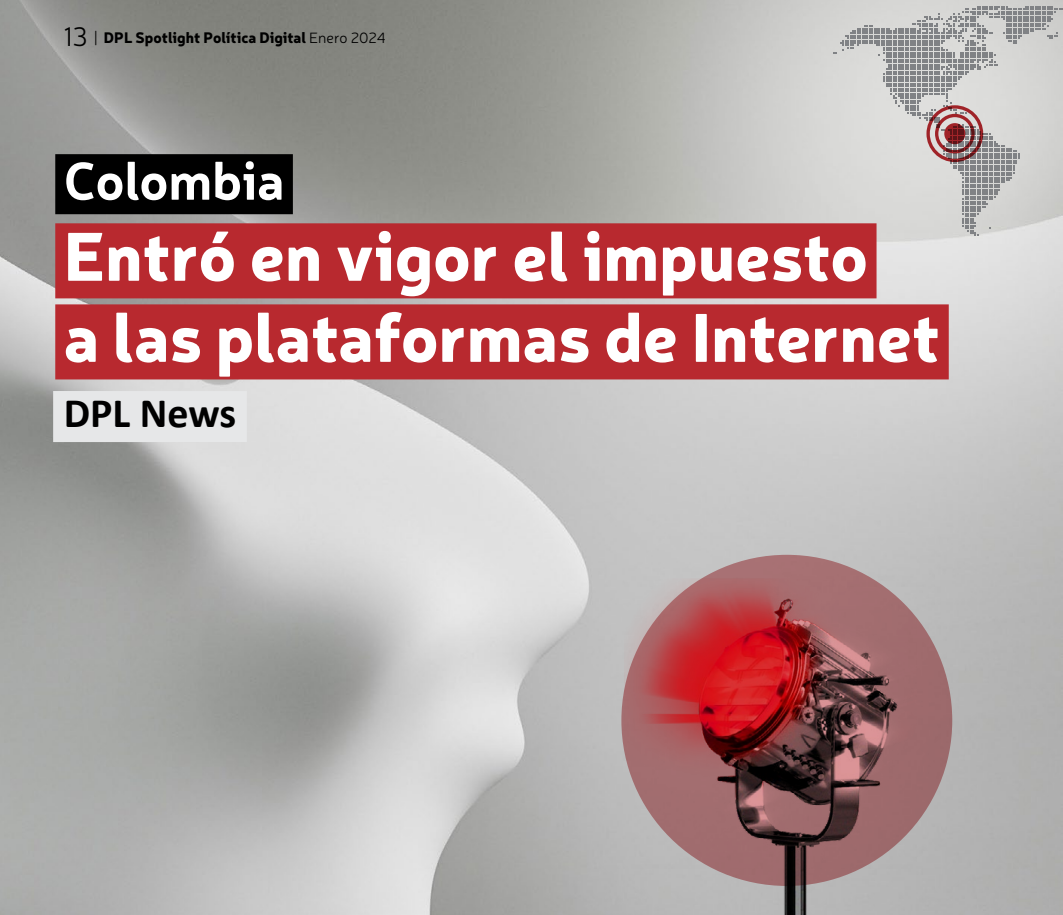
<style>
.page{position:relative;width:1063px;height:915px;background:#fff}
.page>*{position:absolute;margin:0;border:0;box-sizing:border-box;transform-origin:0 0}
.t1{font:900 67.5px/81px "Neris";color:#fff}
.t2{font:700 52.5px "Neris";color:#fff}
.t3{font:700 42px "Calibri";color:#000}
.t4{font:900 15px "Neris";color:#000}
.s1{font-weight:300;font-size:27px}
.s2{font-weight:300}
</style>
<div class="page">
<img style="left:0;top:0;width:1063px;height:914px">
<svg style="left:833px;top:6px;width:230px;height:230px;background:#c7c6c5"></svg>
<div style="left:55px;top:154px;width:238px;height:60px;background:#000"></div>
<div style="left:55px;top:223px;width:822px;height:75px;background:#b8292f"></div>
<div style="left:55px;top:304px;width:894px;height:75px;background:#b8292f"></div>
<div style="left:53px;top:391px;width:194px;height:51px;background:#e6e7e8"></div>
<img style="left:624px;top:545px;width:292px;height:369px">
<svg style="left:621px;top:554px;width:331px;height:331px;background:#974f52"></svg>
<svg style="left:944px;top:123px;width:21px;height:21px"></svg>
<div style="left:935px;top:114px;width:40px;height:39px;border:3px solid #b8292f;border-radius:50%"></div>
<div style="left:926px;top:105px;width:57px;height:57px;border:3px solid #b8292f;border-radius:50%"></div>
<p class="t4" style="left:64px;top:27px;width:324px"><span class="s1">13</span> <span class="s2">|</span> DPL Spotlight Política Digital <span class="s2">Enero 2024</span></p>
<p class="t2" style="left:64px;top:143px;width:222px">Colombia</p>
<p class="t1" style="left:64px;top:212px;width:878px">Entró en vigor el impuesto<br>a las plataformas de Internet</p>
<p class="t3" style="left:64px;top:387px;width:174px">DPL News</p>
</div>
